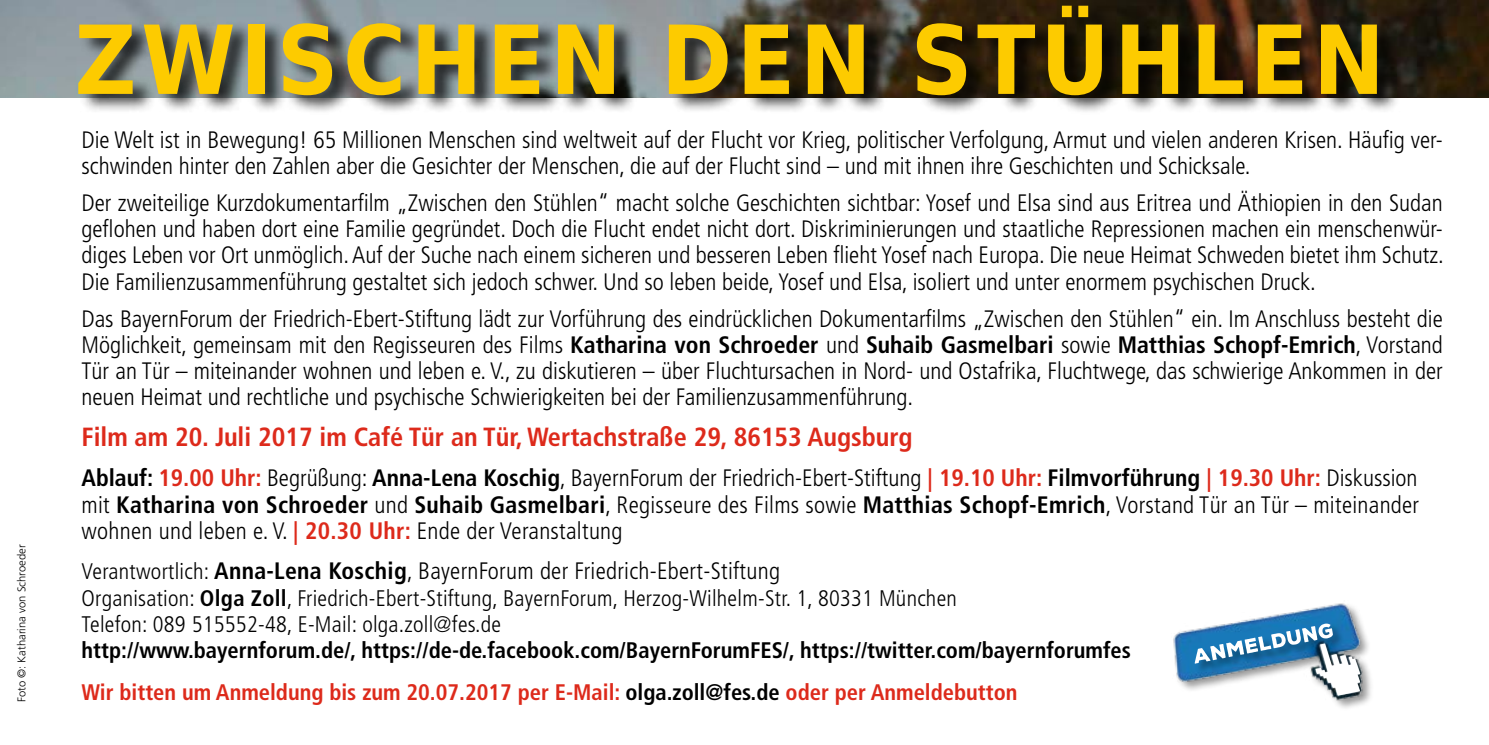
<style>
.page{position:relative;width:1489px;height:745px;background:#fff}
.page>*{position:absolute;margin:0;border:0;box-sizing:border-box;transform-origin:0 0}
.t1{font:700 95px "DejaVu Sans Condensed";letter-spacing:.05em;color:#fdcb00}
.t2{font:700 condensed 26.25px "Frutiger";color:#dd2a1b}
.t3{font:300 condensed 23.75px/26.2px "Frutiger";color:#000;text-align:justify}
.t4{font:300 condensed 22.5px/26.2px "Frutiger";letter-spacing:.01em;color:#000}
.t5{font:700 condensed 22.5px "Frutiger";color:#000}
.t6{font:700 condensed 22.5px "Frutiger";color:#dd2a1b}
.t7{font:300 11.25px "Frutiger";color:#000}
.s1{font-weight:700}
.s2{font-weight:700;color:#dd2a1b}
.s3{font-size:22.5px}
.s4{color:#000}
</style>
<div class="page">
<img style="left:0;top:0;width:1488px;height:98px">
<div style="left:80px;top:2px;width:1320px;height:112px;background:#000;opacity:.75"></div>
<img style="left:1173px;top:603px;width:198px;height:105px">
<svg style="left:1194px;top:623px;width:166px;height:72px"></svg>
<p class="t7" style="left:15px;top:701px;width:159px;rotate:-90deg">Foto ©: Katharina von Schroeder</p>
<h1 class="t1" style="left:74px;top:-18px;width:1311px">ZWISCHEN DEN STÜHLEN</h1>
<p class="t3" style="left:81px;top:126px;width:1362px">Die Welt ist in Bewegung! 65 Millionen Menschen sind weltweit auf der Flucht vor Krieg, politischer Verfolgung, Armut und vielen anderen Krisen. Häufig ver&shy;schwinden hinter den Zahlen aber die Gesichter der Menschen, die auf der Flucht sind – und mit ihnen ihre Geschichten und Schicksale.</p>
<p class="t3" style="left:81px;top:190px;width:1363px">Der zweiteilige Kurzdokumentarfilm „Zwischen den Stühlen“ macht solche Geschichten sichtbar: Yosef und Elsa sind aus Eritrea und Äthiopien in den Sudan geflohen und haben dort eine Familie gegründet. Doch die Flucht endet nicht dort. Diskriminierungen und staatliche Repressionen machen ein menschenwür&shy;diges Leben vor Ort unmöglich. Auf der Suche nach einem sicheren und besseren Leben flieht Yosef nach Europa. Die neue Heimat Schweden bietet ihm Schutz.<br>Die Familienzusammenführung gestaltet sich jedoch schwer. Und so leben beide, Yosef und Elsa, isoliert und unter enormem psychischen Druck.</p>
<p class="t3" style="left:81px;top:305px;width:1362px">Das BayernForum der Friedrich-Ebert-Stiftung lädt zur Vorführung des eindrücklichen Dokumentarfilms „Zwischen den Stühlen“ ein. Im Anschluss besteht die Möglichkeit, gemeinsam mit den Regisseuren des Films <span class="s1">Katharina von Schroeder</span> und <span class="s1">Suhaib Gasmelbari</span> sowie <span class="s1">Matthias Schopf-Emrich</span>, Vorstand Tür an Tür – miteinander wohnen und leben e. V., zu diskutieren – über Fluchtursachen in Nord- und Ostafrika, Fluchtwege, das schwierige Ankommen in der neuen Heimat und rechtliche und psychische Schwierigkeiten bei der Familienzusammenführung.</p>
<p class="t2" style="left:81px;top:421px;width:832px">Film am 20. Juli 2017 im Café Tür an Tür, Wertachstraße 29, 86153 Augsburg</p>
<p class="t3" style="left:81px;top:465px;width:1338px"><span class="s1">Ablauf:</span> <span class="s2">19.00 Uhr:</span> Begrüßung: <span class="s1">Anna-Lena Koschig</span>, BayernForum der Friedrich-Ebert-Stiftung <span class="s2">| 19.10 Uhr:</span> <span class="s1">Filmvorführung</span> <span class="s2">| 19.30 Uhr:</span> Diskussion mit <span class="s1">Katharina von Schroeder</span> und <span class="s1">Suhaib Gasmelbari</span>, Regisseure des Films sowie <span class="s1">Matthias Schopf-Emrich</span>, Vorstand Tür an Tür – miteinander wohnen und leben e. V. <span class="s2">| 20.30 Uhr:</span> Ende der Veranstaltung</p>
<p class="t3" style="left:81px;top:558px;width:700px"><span class="s3">Verantwortlich:</span> <span class="s1">Anna-Lena Koschig</span>, BayernForum der Friedrich-Ebert-Stiftung</p>
<p class="t4" style="left:81px;top:584px;width:876px">Organisation: <span class="s1">Olga Zoll</span>, Friedrich-Ebert-Stiftung, BayernForum, Herzog-Wilhelm-Str. 1, 80331 München<br>Telefon: 089 515552-48, E-Mail: olga.zoll@fes.de</p>
<p class="t5" style="left:81px;top:636px;width:1050px">http://www.bayernforum.de/, https://de-de.facebook.com/BayernForumFES/, https://twitter.com/bayernforumfes</p>
<p class="t6" style="left:81px;top:678px;width:937px">Wir bitten um Anmeldung bis zum 20.07.2017 per E-Mail: <span class="s4">olga.zoll@fes.de</span> oder per Anmeldebutton</p>
</div>
